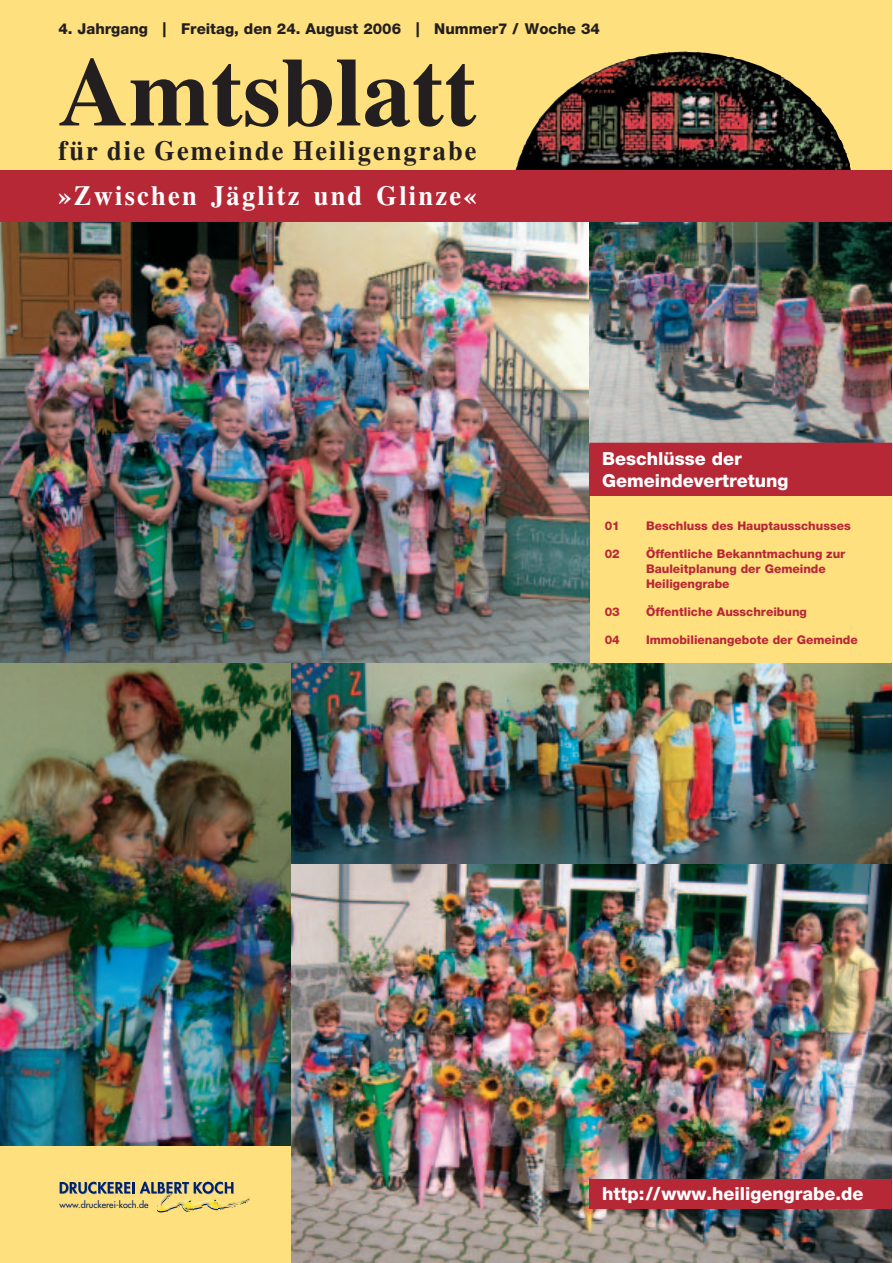
<style>
.page{position:relative;width:893px;height:1263px;background:#fff}
.page>*{position:absolute;margin:0;border:0;box-sizing:border-box;transform-origin:0 0}
.t1{font:700 97.5px "Times LT";color:#231f20}
.t2{font:700 27.75px "Times LT";letter-spacing:.08em;color:#231f20;scale:.95 1}
.t3{font:700 27.75px "Times LT";letter-spacing:.085em;color:#fff;scale:.95 1}
.t4{font:800 18px/21.6px "Helvetica Neue LT";color:#fff}
.t5{font:800 15px "Helvetica Neue LT";color:#231f20}
.t6{font:800 12px/15px "Helvetica Neue LT";color:#b72837}
.t7{font:9px "Futura LT";color:#002261}
</style>
<div class="page">
<div style="left:0;top:0;width:891px;height:1263px;background:#ffe07f"></div>
<img style="left:0;top:221px;width:589px;height:442px">
<img style="left:589px;top:221px;width:302px;height:222px">
<img style="left:515px;top:52px;width:335px;height:118px">
<div style="left:0;top:170px;width:891px;height:51px;background:#b72837"></div>
<img style="left:0;top:663px;width:291px;height:482px">
<div style="left:589px;top:444px;width:302px;height:51px;background:#b72837"></div>
<hr style="left:589px;top:443px;width:302px;height:3px;background:#b72837">
<svg style="left:60px;top:1182px;width:190px;height:30px"></svg>
<img style="left:157px;top:1193px;width:75px;height:18px">
<img style="left:291px;top:863px;width:600px;height:400px">
<div style="left:589px;top:1179px;width:302px;height:30px;background:#b72837"></div>
<img style="left:291px;top:663px;width:600px;height:200px">
<p class="t5" style="left:58px;top:23px;width:543px">4. Jahrgang | Freitag, den 24. August 2006 | Nummer7 / Woche 34</p>
<h1 class="t1" style="left:58px;top:56px;width:419px">Amtsblatt</h1>
<h2 class="t2" style="left:58px;top:140px;width:441px">für die Gemeinde Heiligengrabe</h2>
<h2 class="t3" style="left:58px;top:185px;width:441px">»Zwischen Jäglitz und Glinze«</h2>
<h3 class="t4" style="left:602px;top:450px;width:188px">Beschlüsse der<br>Gemeindevertretung</h3>
<p class="t7" style="left:59px;top:1201px;width:91px">www.druckerei-koch.de</p>
<p class="t6" style="left:604px;top:520px;width:17px">01</p>
<p class="t6" style="left:646px;top:520px;width:206px">Beschluss des Hauptausschusses</p>
<p class="t6" style="left:604px;top:548px;width:17px">02</p>
<p class="t6" style="left:646px;top:548px;width:201px">Öffentliche Bekanntmachung zur<br>Bauleitplanung der Gemeinde<br>Heiligengrabe</p>
<p class="t6" style="left:604px;top:606px;width:17px">03</p>
<p class="t6" style="left:646px;top:606px;width:162px">Öffentliche Ausschreibung</p>
<p class="t6" style="left:604px;top:633px;width:17px">04</p>
<p class="t6" style="left:646px;top:633px;width:213px">Immobilienangebote der Gemeinde</p>
<h3 class="t4" style="left:602px;top:1185px;width:263px">http://www.heiligengrabe.de</h3>
</div>
